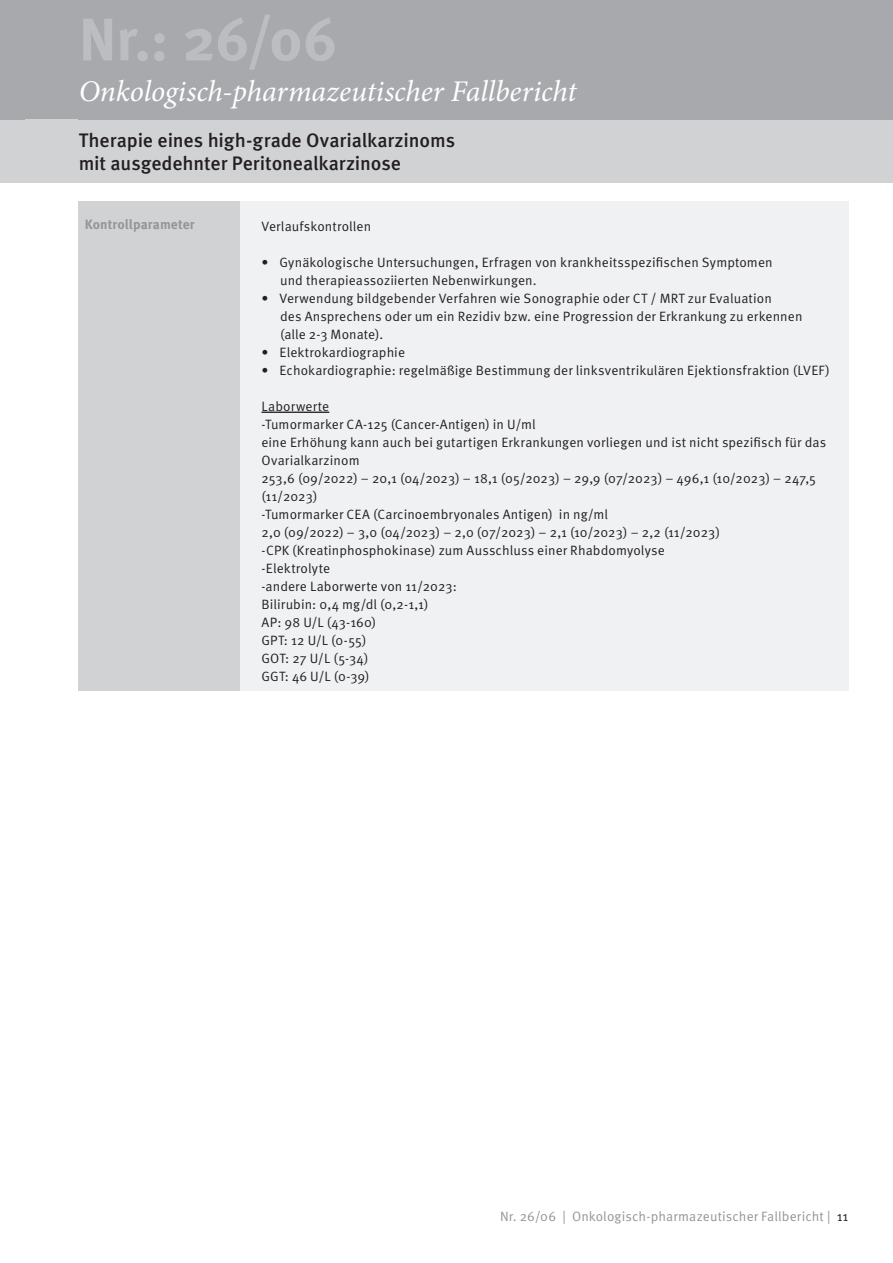
<style>
.page{position:relative;width:893px;height:1263px;background:#fff}
.page>*{position:absolute;margin:0;border:0;box-sizing:border-box;transform-origin:0 0}
.t1{font:italic 30px "Minion Pro";letter-spacing:-.005em;color:#fff}
.Titel_Fallbericht{font:500 19.5px/22.5px "Meta Pro";letter-spacing:-.005em;color:#231f20}
.Fließtext{font:13.5px/18px "Meta Pro Norm";letter-spacing:.005em;color:#231f20}
.Fußzeile{font:13.5px "Meta Pro Norm";letter-spacing:.005em;color:#939598}
.Fließtext_Headline{font:700 13.5px "Meta Pro";letter-spacing:.005em;color:#939598}
.s1{color:#231f20}
</style>
<div class="page">
<div style="left:0;top:0;width:893px;height:119px;background:#a8a9ad"></div>
<div style="left:0;top:119px;width:893px;height:64px;background:#d1d2d4"></div>
<div style="left:79px;top:202px;width:161px;height:489px;background:#d1d2d4"></div>
<div style="left:240px;top:202px;width:608px;height:489px;background:#f0f1f2"></div>
<hr style="left:261px;top:412px;width:68px;height:1px;background:#231f20">
<p class="t1" style="left:79px;top:71px;width:499px">Onkologisch-pharmazeutischer Fallbericht</p>
<p class="Titel_Fallbericht" style="left:79px;top:128px;width:378px">Therapie eines high-grade Ovarialkarzinoms mit ausgedehnter Peritonealkarzinose</p>
<p class="Fließtext_Headline" style="left:85px;top:213px;width:112px">Kontrollparameter</p>
<p class="Fließtext" style="left:261px;top:216px;width:111px">Verlaufskontrollen</p>
<p class="Fließtext" style="left:280px;top:252px;width:494px;text-indent:-19px">• Gynäkologische Untersuchungen, Erfragen von krankheitsspezifischen Symptomen und therapieassoziierten Nebenwirkungen.</p>
<p class="Fließtext" style="left:280px;top:288px;width:524px;text-indent:-19px">• Verwendung bildgebender Verfahren wie Sonographie oder CT / MRT zur Evaluation<br>des Ansprechens oder um ein Rezidiv bzw. eine Progression der Erkrankung zu erkennen (alle 2-3 Monate).</p>
<p class="Fließtext" style="left:261px;top:342px;width:145px">• Elektrokardiographie</p>
<p class="Fließtext" style="left:261px;top:360px;width:570px">• Echokardiographie: regelmäßige Bestimmung der linksventrikulären Ejektionsfraktion (LVEF)</p>
<p class="Fließtext" style="left:261px;top:396px;width:69px">Laborwerte</p>
<p class="Fließtext" style="left:261px;top:414px;width:276px">-Tumormarker CA-125 (Cancer-Antigen) in U/ml</p>
<p class="Fließtext" style="left:261px;top:432px;width:566px">eine Erhöhung kann auch bei gutartigen Erkrankungen vorliegen und ist nicht spezifisch für das<br>Ovarialkarzinom</p>
<p class="Fließtext" style="left:261px;top:468px;width:556px">253,6 (09/2022) – 20,1 (04/2023) – 18,1 (05/2023) – 29,9 (07/2023) – 496,1 (10/2023) – 247,5 (11/2023)</p>
<p class="Fließtext" style="left:261px;top:504px;width:348px">-Tumormarker CEA (Carcinoembryonales Antigen) in ng/ml</p>
<p class="Fließtext" style="left:261px;top:522px;width:460px">2,0 (09/2022) – 3,0 (04/2023) – 2,0 (07/2023) – 2,1 (10/2023) – 2,2 (11/2023)</p>
<p class="Fließtext" style="left:261px;top:540px;width:405px">-CPK (Kreatinphosphokinase) zum Ausschluss einer Rhabdomyolyse</p>
<p class="Fließtext" style="left:261px;top:558px;width:70px">-Elektrolyte</p>
<p class="Fließtext" style="left:261px;top:576px;width:197px">-andere Laborwerte von 11/2023:</p>
<p class="Fließtext" style="left:261px;top:594px;width:169px">Bilirubin: 0,4 mg/dl (0,2-1,1)</p>
<p class="Fließtext" style="left:261px;top:612px;width:116px">AP: 98 U/L (43-160)</p>
<p class="Fließtext" style="left:261px;top:630px;width:107px">GPT: 12 U/L (0-55)</p>
<p class="Fließtext" style="left:261px;top:648px;width:109px">GOT: 27 U/L (5-34)</p>
<p class="Fließtext" style="left:261px;top:666px;width:110px">GGT: 46 U/L (0-39)</p>
<p class="Fußzeile" style="left:500px;top:1206px;width:350px">Nr. 26/06 | Onkologisch-pharmazeutischer Fallbericht | <span class="s1">11</span></p>
</div>
